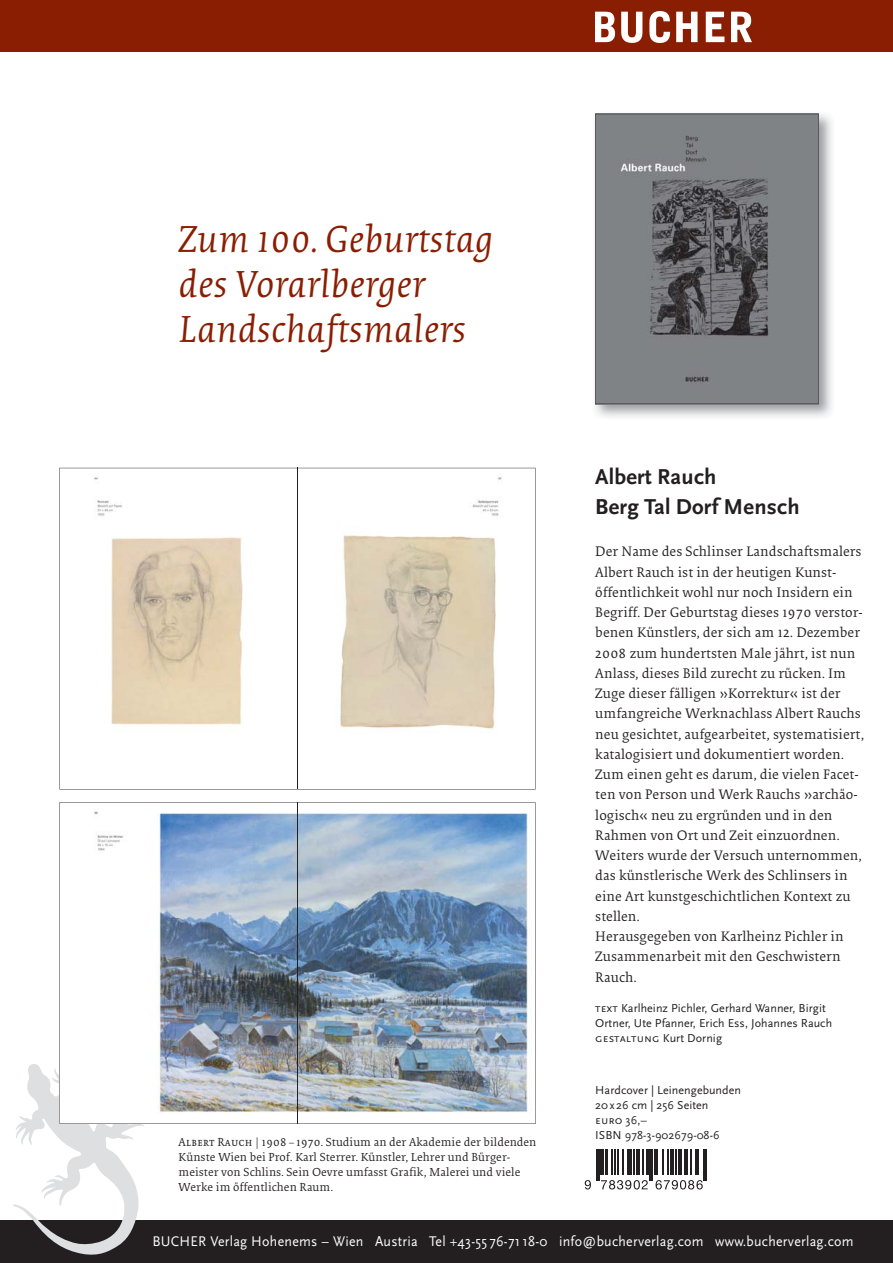
<style>
.page{position:relative;width:893px;height:1263px;background:#fff}
.page>*{position:absolute;margin:0;border:0;box-sizing:border-box;transform-origin:0 0}
.t1{font:39px/45px "Collis Italic Bib";letter-spacing:.005em;color:#8a1e03}
.t2{font:700 22.5px/30px "Scala Sans";letter-spacing:.01em;color:#231f20}
.t3{font:14.55px "Scala Sans";letter-spacing:.02em;color:#fff;scale:.95 1}
.t4{font:14.25px/20.2px "Collis Roman Txt";letter-spacing:.005em;color:#231f20}
.t5{font:12px/15px "Collis Roman Bib";letter-spacing:.005em;color:#231f20}
.t6{font:12px/15px "Scala Sans";letter-spacing:.005em;color:#231f20}
.t7{font:12px "Scala Sans Caps";letter-spacing:.005em;color:#231f20}
.s1{font-family:"Collis Roman Exp"}
.s2{font-family:"Scala Sans Caps"}
.s3{font-family:"Scala Sans"}
</style>
<div class="page">
<div style="left:0;top:1220px;width:893px;height:43px;background:#231f20"></div>
<div style="left:0;top:0;width:893px;height:51px;background:#8a1e03"></div>
<img style="left:595px;top:12px;width:156px;height:30px">
<svg style="left:13px;top:1063px;width:131px;height:192px"></svg>
<svg style="left:584px;top:1149px;width:123px;height:35px"></svg>
<hr style="left:596px;top:1149px;width:1px;height:32px;background:#231f20">
<hr style="left:598px;top:1149px;width:1px;height:32px;background:#231f20">
<svg style="left:585px;top:1180px;width:6px;height:10px"></svg>
<svg style="left:601px;top:1149px;width:47px;height:41px"></svg>
<hr style="left:649px;top:1149px;width:2px;height:32px;background:#231f20">
<hr style="left:652px;top:1149px;width:1px;height:32px;background:#231f20">
<svg style="left:654px;top:1149px;width:49px;height:41px"></svg>
<hr style="left:703px;top:1149px;width:1px;height:32px;background:#231f20">
<hr style="left:705px;top:1149px;width:1px;height:32px;background:#231f20">
<svg style="left:60px;top:468px;width:476px;height:322px"></svg>
<hr style="left:298px;top:468px;width:1px;height:321px;background:#231f20">
<img style="left:60px;top:802px;width:476px;height:322px">
<hr style="left:298px;top:802px;width:1px;height:322px;background:#231f20">
<img style="left:595px;top:113px;width:237px;height:304px">
<svg style="left:595px;top:114px;width:223px;height:290px;background:#74777a"></svg>
<h1 class="t1" style="left:179px;top:221px;width:316px">Zum 100. Geburtstag des Vorarlberger<br>Landschaftsmalers</h1>
<p class="t5" style="left:179px;top:1135px;width:359px"><span class="s1">Albert Rauch</span> | 1908 – 1970. Studium an der Akademie der bildenden Künste Wien bei Prof. Karl Sterrer. Künstler, Lehrer und Bürger&shy;meister von Schlins. Sein Oevre umfasst Grafik, Malerei und viele Werke im öffentlichen Raum.</p>
<h2 class="t2" style="left:595px;top:464px;width:206px">Albert Rauch<br>Berg Tal Dorf Mensch</h2>
<p class="t4" style="left:595px;top:543px;width:270px">Der Name des Schlinser Landschaftsmalers Albert Rauch ist in der heutigen Kunst&shy;öffentlichkeit wohl nur noch Insidern ein Begriff. Der Geburtstag dieses 1970 verstor&shy;benen Künstlers, der sich am 12. Dezember 2008 zum hundertsten Male jährt, ist nun Anlass, dieses Bild zurecht zu rücken. Im Zuge dieser fälligen »Korrektur« ist der umfangreiche Werknachlass Albert Rauchs neu gesichtet, aufgearbeitet, systematisiert, katalogisiert und dokumentiert worden.<br>Zum einen geht es darum, die vielen Facet&shy;ten von Person und Werk Rauchs »archäo&shy;logisch« neu zu ergründen und in den Rahmen von Ort und Zeit einzuordnen.<br>Weiters wurde der Versuch unternommen, das künstlerische Werk des Schlinsers in eine Art kunstgeschichtlichen Kontext zu stellen.<br>Herausgegeben von Karlheinz Pichler in Zusammenarbeit mit den Geschwistern Rauch.</p>
<p class="t6" style="left:595px;top:1000px;width:238px"><span class="s2">text</span> Karlheinz Pichler, Gerhard Wanner, Birgit<br>Ortner, Ute Pfanner, Erich Ess, Johannes Rauch</p>
<p class="t7" style="left:595px;top:1030px;width:128px">gestaltung <span class="s3">Kurt Dornig</span></p>
<p class="t6" style="left:595px;top:1083px;width:147px">Hardcover | Leinengebunden<br>20 x 26 cm | 256 Seiten</p>
<p class="t7" style="left:595px;top:1113px;width:53px">euro <span class="s3">36,–</span></p>
<p class="t6" style="left:595px;top:1128px;width:126px">ISBN 978-3-902679-08-6</p>
<p class="t3" style="left:152px;top:1234px;width:740px">BUCHER Verlag Hohenems – Wien Austria Tel +43-55 76-71 18-0 info@bucherverlag.com www.bucherverlag.com</p>
</div>
